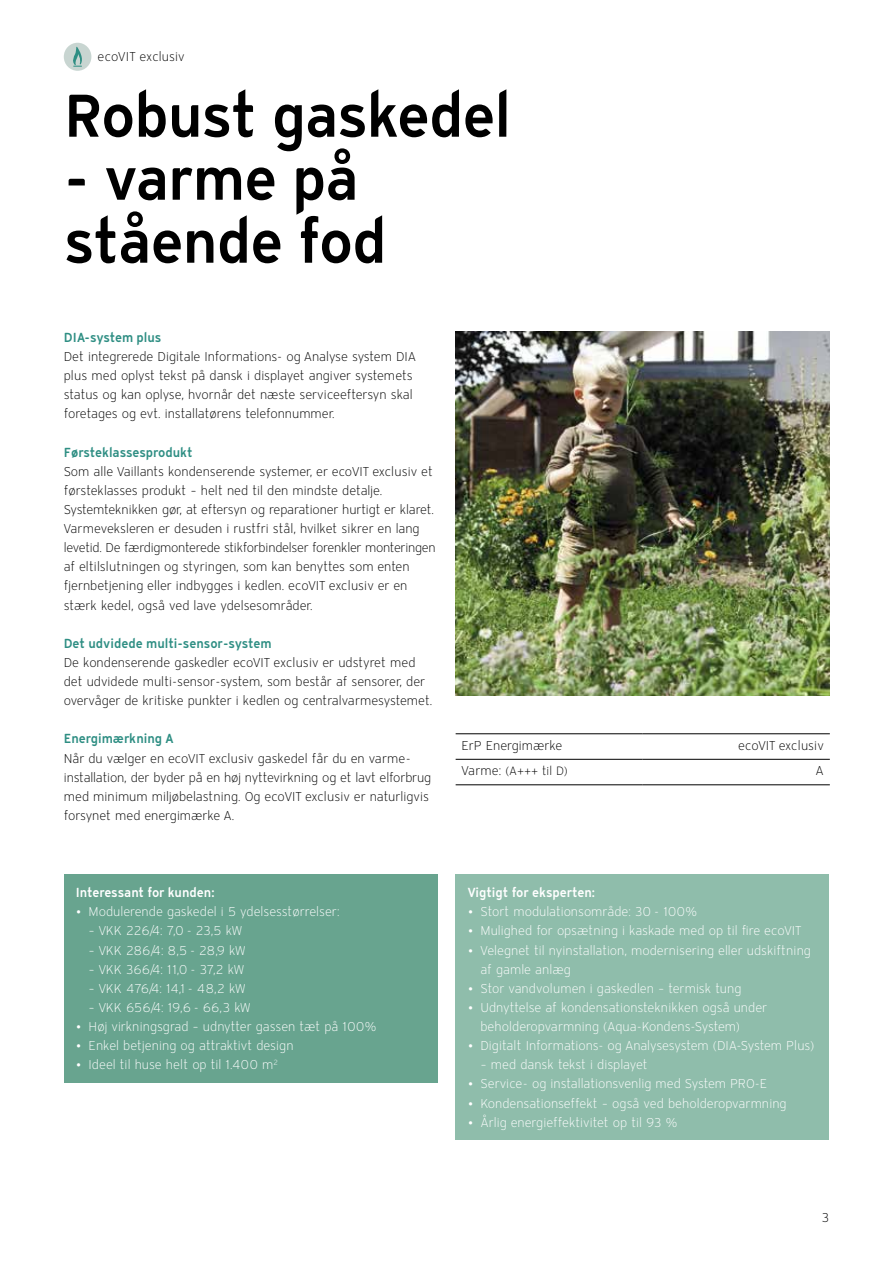
<style>
.page{position:relative;width:893px;height:1263px;background:#fff}
.page>*{position:absolute;margin:0;border:0;box-sizing:border-box;transform-origin:0 0}
.t1{font:600 60px/63px "Vaillant 13";letter-spacing:-.02em;color:#000}
.t2{font:300 12.75px/19.2px "Vaillant 16";letter-spacing:-.01em;color:#000}
.t3{font:300 12.75px/19.2px "Vaillant 16";color:#fff}
.t4{font:600 12.75px "Vaillant 13";letter-spacing:-.01em;color:#2e8e83}
.t5{font:600 12.75px "Vaillant 13";letter-spacing:-.005em;color:#fff}
.t6{font:300 12.75px "Vaillant 16";letter-spacing:-.025em;color:#fff}
.t7{font:300 12px "Vaillant 16";color:#000}
.s1{font-size:12.75px}
</style>
<div class="page">
<hr style="left:456px;top:733px;width:187px;height:1px;background:#000">
<hr style="left:643px;top:733px;width:187px;height:1px;background:#000">
<hr style="left:456px;top:759px;width:187px;height:1px;background:#000">
<hr style="left:643px;top:759px;width:187px;height:1px;background:#000">
<hr style="left:456px;top:784px;width:187px;height:1px;background:#000">
<hr style="left:643px;top:784px;width:187px;height:1px;background:#000">
<div style="left:64px;top:43px;width:27px;height:28px;background:#c8d5d1;border-radius:50%"></div>
<svg style="left:73px;top:47px;width:9px;height:20px"></svg>
<img style="left:456px;top:332px;width:373px;height:363px">
<div style="left:64px;top:874px;width:373px;height:209px;background:#68a48f"></div>
<div style="left:456px;top:874px;width:373px;height:266px;background:#8fbdab"></div>
<p class="t2" style="left:98px;top:47px;width:89px">ecoVIT exclusiv</p>
<h1 class="t1" style="left:64px;top:82px;width:449px">Robust gaskedel</h1>
<h1 class="t1" style="left:64px;top:145px;width:324px">- varme på stående fod</h1>
<p class="t4" style="left:64px;top:329px;width:99px">DIA-system plus</p>
<p class="t2" style="left:64px;top:347px;width:354px">Det integrerede Digitale Informations- og Analyse system DIA plus med oplyst tekst på dansk i displayet angiver systemets status og kan oplyse, hvornår det næste serviceeftersyn skal foretages og evt. installatørens telefonnummer.</p>
<p class="t4" style="left:64px;top:443px;width:130px">Førsteklassesprodukt</p>
<p class="t2" style="left:64px;top:461px;width:373px">Som alle Vaillants kondenserende systemer, er ecoVIT exclusiv et førsteklasses produkt – helt ned til den mindste detalje.<br>Systemteknikken gør, at eftersyn og reparationer hurtigt er klaret.<br>Varmeveksleren er desuden i rustfri stål, hvilket sikrer en lang levetid. De færdigmonterede stikforbindelser forenkler monteringen af eltilslutningen og styringen, som kan benyttes som enten fjernbetjening eller indbygges i kedlen. ecoVIT exclusiv er en stærk kedel, også ved lave ydelsesområder.</p>
<p class="t4" style="left:64px;top:635px;width:209px">Det udvidede multi-sensor-system</p>
<p class="t2" style="left:64px;top:653px;width:370px">De kondenserende gaskedler ecoVIT exclusiv er udstyret med det udvidede multi-sensor-system, som består af sensorer, der overvåger de kritiske punkter i kedlen og centralvarmesystemet.</p>
<p class="t4" style="left:64px;top:730px;width:112px">Energimærkning A</p>
<p class="t2" style="left:64px;top:748px;width:369px">Når du vælger en ecoVIT exclusiv gaskedel får du en varme&shy;installation, der byder på en høj nyttevirkning og et lavt elforbrug med minimum miljøbelastning. Og ecoVIT exclusiv er naturligvis forsynet med energimærke A.</p>
<p class="t5" style="left:76px;top:884px;width:140px">Interessant for kunden:</p>
<p class="t3" style="left:76px;top:902px;width:265px">• Modulerende gaskedel i 5 ydelsesstørrelser:</p>
<p class="t6" style="left:89px;top:923px;width:155px">– VKK 226/4: 7,0 - 23,5 kW</p>
<p class="t6" style="left:89px;top:942px;width:158px">– VKK 286/4: 8,5 - 28,9 kW</p>
<p class="t3" style="left:89px;top:959px;width:157px">– VKK 366/4: 11,0 - 37,2 kW</p>
<p class="t3" style="left:89px;top:978px;width:158px">– VKK 476/4: 14,1 - 48,2 kW</p>
<p class="t3" style="left:89px;top:998px;width:163px">– VKK 656/4: 19,6 - 66,3 kW</p>
<p class="t3" style="left:76px;top:1017px;width:302px">• Høj virkningsgrad – udnytter gassen tæt på 100%</p>
<p class="t3" style="left:76px;top:1036px;width:219px">• Enkel betjening og attraktivt design</p>
<p class="t3" style="left:76px;top:1055px;width:204px">• Ideel til huse helt op til 1.400 m<sup>2</sup></p>
<p class="t2" style="left:462px;top:736px;width:102px">ErP Energimærke</p>
<p class="t2" style="left:738px;top:736px;width:87px">ecoVIT exclusiv</p>
<p class="t7" style="left:462px;top:763px;width:108px"><span class="s1">Varme:</span> (A+++ til D)</p>
<p class="t2" style="left:815px;top:761px;width:10px">A</p>
<p class="t5" style="left:468px;top:884px;width:129px">Vigtigt for eksperten:</p>
<p class="t3" style="left:468px;top:902px;width:231px">• Stort modulationsområde: 30 - 100%</p>
<p class="t3" style="left:468px;top:921px;width:335px">• Mulighed for opsætning i kaskade med op til fire ecoVIT</p>
<p class="t3" style="left:480px;top:940px;width:332px;text-indent:-13px">• Velegnet til nyinstallation, modernisering eller udskiftning af gamle anlæg</p>
<p class="t3" style="left:468px;top:978px;width:275px">• Stor vandvolumen i gaskedlen – termisk tung</p>
<p class="t3" style="left:480px;top:998px;width:288px;text-indent:-13px">• Udnyttelse af kondensationsteknikken også under beholderopvarmning (Aqua-Kondens-System)</p>
<p class="t3" style="left:468px;top:1036px;width:348px">• Digitalt Informations- og Analysesystem (DIA-System Plus)</p>
<p class="t3" style="left:480px;top:1055px;width:169px">– med dansk tekst i displayet</p>
<p class="t3" style="left:468px;top:1074px;width:301px">• Service- og installationsvenlig med System PRO-E</p>
<p class="t3" style="left:468px;top:1093px;width:320px">• Kondensationseffekt – også ved beholderopvarmning</p>
<p class="t3" style="left:468px;top:1112px;width:211px">• Årlig energieffektivitet op til 93 %</p>
<p class="t2" style="left:822px;top:1208px;width:9px">3</p>
</div>
